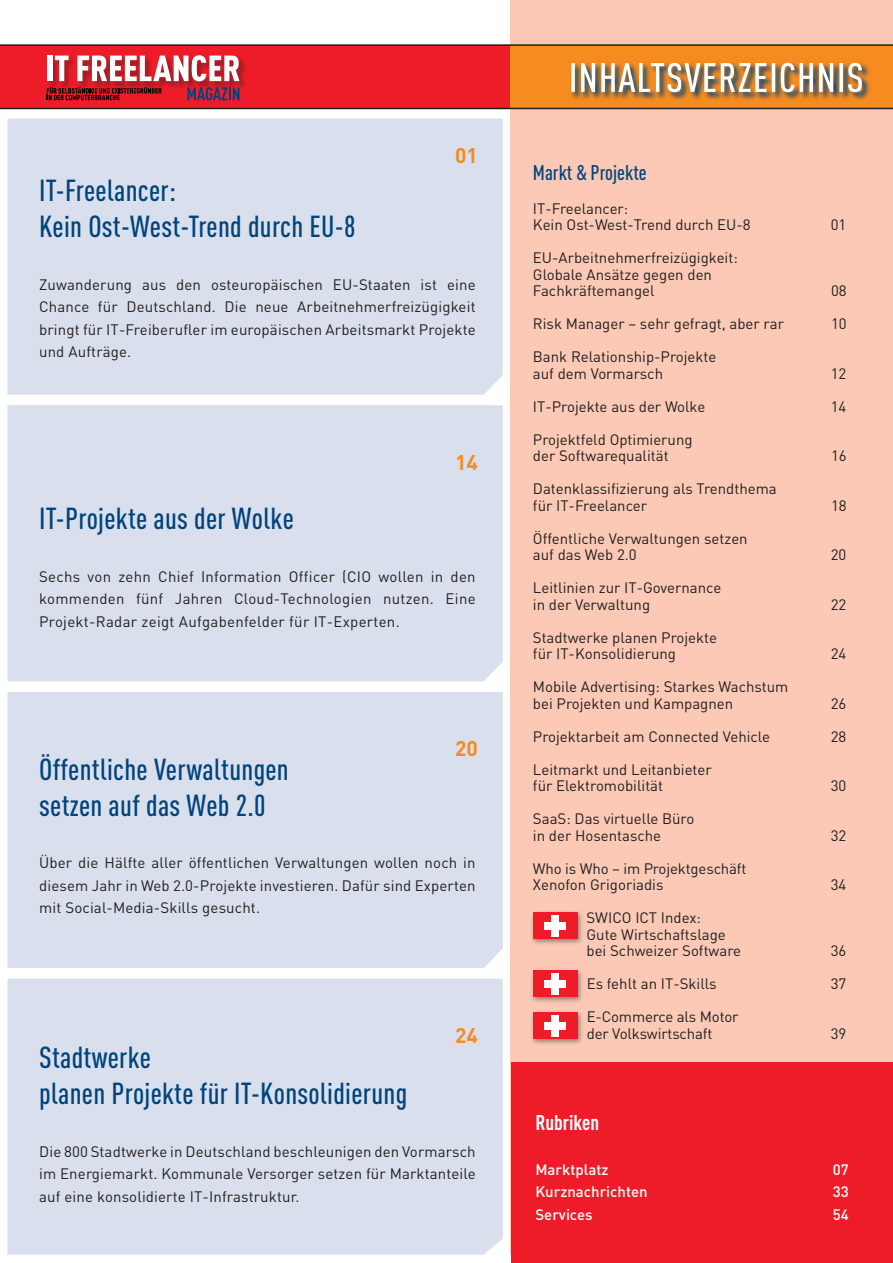
<style>
.page{position:relative;width:893px;height:1263px;background:#fff}
.page>*{position:absolute;margin:0;border:0;box-sizing:border-box;transform-origin:0 0}
.t1{font:500 30px/36px "DIN Cond";letter-spacing:.01em;color:#00447b}
.t2{font:500 21px "DIN Cond";color:#00447b}
.t3{font:700 21px "DIN Cond";color:#fff}
.t4{font:700 21px "DIN";color:#f68b1f}
.t5{font:15px/16.5px "DIN";color:#231f20}
.t6{font:500 15px "DIN";color:#fff}
</style>
<div class="page">
<div style="left:510px;top:0;width:383px;height:1254px;background:#fbc9b5"></div>
<div style="left:0;top:45px;width:510px;height:64px;background:#ee1c28"></div>
<div style="left:510px;top:45px;width:383px;height:64px;background:#f68b1f"></div>
<hr style="left:0;top:108px;width:893px;height:1px;background:#231f20">
<div style="left:512px;top:1062px;width:381px;height:201px;background:#ee1c28"></div>
<div style="left:46px;top:54px;width:203px;height:37px;background:#231f20;opacity:.45"></div>
<div style="left:47px;top:56px;width:5px;height:25px;background:#fff"></div>
<svg style="left:55px;top:56px;width:14px;height:25px"></svg>
<svg style="left:77px;top:55px;width:163px;height:26px;background:#e4989d"></svg>
<hr style="left:0;top:44px;width:893px;height:2px;background:#231f20">
<svg style="left:47px;top:87px;width:115px;height:13px"></svg>
<svg style="left:187px;top:87px;width:53px;height:13px"></svg>
<svg style="left:571px;top:62px;width:299px;height:38px"></svg>
<svg style="left:571px;top:63px;width:291px;height:29px;background:#c3a686"></svg>
<div style="left:530px;top:1009px;width:55px;height:37px;background:#231f20;opacity:.47"></div>
<div style="left:533px;top:1012px;width:44px;height:27px;background:#ee1c28"></div>
<div style="left:551px;top:1015px;width:8px;height:21px;background:#fff"></div>
<div style="left:544px;top:1022px;width:21px;height:7px;background:#fff"></div>
<div style="left:530px;top:909px;width:55px;height:38px;background:#231f20;opacity:.47"></div>
<div style="left:533px;top:912px;width:44px;height:27px;background:#ee1c28"></div>
<div style="left:551px;top:915px;width:7px;height:21px;background:#fff"></div>
<div style="left:544px;top:922px;width:21px;height:8px;background:#fff"></div>
<div style="left:530px;top:967px;width:55px;height:38px;background:#231f20;opacity:.47"></div>
<div style="left:533px;top:971px;width:44px;height:26px;background:#ee1c28"></div>
<div style="left:551px;top:973px;width:8px;height:21px;background:#fff"></div>
<div style="left:544px;top:980px;width:21px;height:8px;background:#fff"></div>
<div style="left:7px;top:692px;width:496px;height:276px;background:#d9dfec"></div>
<div style="left:7px;top:405px;width:496px;height:276px;background:#d9dfec"></div>
<div style="left:7px;top:119px;width:496px;height:276px;background:#d9dfec"></div>
<div style="left:7px;top:978px;width:496px;height:277px;background:#d9dfec"></div>
<h1 class="t1" style="left:39px;top:172px;width:318px">IT-Freelancer:<br>Kein Ost-West-Trend durch EU-8</h1>
<h2 class="t4" style="left:455px;top:142px;width:24px">01</h2>
<p class="t5" style="left:39px;top:273px;width:438px;line-height:22.5px;text-align:justify">Zuwanderung aus den osteuropäischen EU-Staaten ist eine Chance für Deutschland. Die neue Arbeitnehmerfreizügigkeit bringt für IT-Freiberufler im europäischen Arbeitsmarkt Projekte und Aufträge.</p>
<h2 class="t4" style="left:455px;top:448px;width:24px">14</h2>
<h1 class="t1" style="left:39px;top:500px;width:256px">IT-Projekte aus der Wolke</h1>
<p class="t5" style="left:39px;top:565px;width:438px;line-height:22.5px;text-align:justify">Sechs von zehn Chief Information Officer (CIO wollen in den kommenden fünf Jahren Cloud-Technologien nutzen. Eine Projekt-Radar zeigt Aufgabenfelder für IT-Experten.</p>
<h2 class="t4" style="left:455px;top:735px;width:24px">20</h2>
<h1 class="t1" style="left:39px;top:750px;width:251px">Öffentliche Verwaltungen setzen auf das Web 2.0</h1>
<p class="t5" style="left:39px;top:851px;width:438px;line-height:22.5px;text-align:justify">Über die Hälfte aller öffentlichen Verwaltungen wollen noch in diesem Jahr in Web 2.0-Projekte investieren. Dafür sind Experten mit Social-Media-Skills gesucht.</p>
<h2 class="t4" style="left:455px;top:1021px;width:24px">24</h2>
<h1 class="t1" style="left:39px;top:1039px;width:370px">Stadtwerke<br>planen Projekte für IT-Konsolidierung</h1>
<p class="t5" style="left:39px;top:1140px;width:438px;line-height:22.5px;text-align:justify">Die 800 Stadtwerke in Deutschland beschleunigen den Vormarsch im Energiemarkt. Kommunale Versorger setzen für Marktanteile auf eine konsolidierte IT-Infrastruktur.</p>
<h2 class="t2" style="left:533px;top:160px;width:115px">Markt &amp; Projekte</h2>
<p class="t5" style="left:533px;top:200px;width:219px">IT-Freelancer:<br>Kein Ost-West-Trend durch EU-8</p>
<p class="t5" style="left:533px;top:249px;width:206px">EU-Arbeitnehmerfreizügigkeit:<br>Globale Ansätze gegen den<br>Fachkräftemangel</p>
<p class="t5" style="left:831px;top:216px;width:17px">01</p>
<p class="t5" style="left:831px;top:282px;width:17px">08</p>
<p class="t5" style="left:533px;top:315px;width:252px">Risk Manager – sehr gefragt, aber rar</p>
<p class="t5" style="left:831px;top:315px;width:17px">10</p>
<p class="t5" style="left:533px;top:348px;width:185px">Bank Relationship-Projekte auf dem Vormarsch</p>
<p class="t5" style="left:831px;top:365px;width:17px">12</p>
<p class="t5" style="left:533px;top:398px;width:174px">IT-Projekte aus der Wolke</p>
<p class="t5" style="left:831px;top:398px;width:17px">14</p>
<p class="t5" style="left:533px;top:431px;width:161px">Projektfeld Optimierung der Softwarequalität</p>
<p class="t5" style="left:831px;top:447px;width:17px">16</p>
<p class="t5" style="left:533px;top:480px;width:245px">Datenklassifizierung als Trendthema für IT-Freelancer</p>
<p class="t5" style="left:533px;top:530px;width:216px">Öffentliche Verwaltungen setzen auf das Web 2.0</p>
<p class="t5" style="left:533px;top:579px;width:190px">Leitlinien zur IT-Governance in der Verwaltung</p>
<p class="t5" style="left:533px;top:629px;width:186px">Stadtwerke planen Projekte für IT-Konsolidierung</p>
<p class="t5" style="left:533px;top:678px;width:257px">Mobile Advertising: Starkes Wachstum bei Projekten und Kampagnen</p>
<p class="t5" style="left:831px;top:497px;width:17px">18</p>
<p class="t5" style="left:831px;top:546px;width:17px">20</p>
<p class="t5" style="left:831px;top:596px;width:17px">22</p>
<p class="t5" style="left:831px;top:645px;width:17px">24</p>
<p class="t5" style="left:831px;top:695px;width:17px">26</p>
<p class="t5" style="left:533px;top:728px;width:239px">Projektarbeit am Connected Vehicle</p>
<p class="t5" style="left:831px;top:728px;width:17px">28</p>
<p class="t5" style="left:533px;top:761px;width:180px">Leitmarkt und Leitanbieter für Elektromobilität</p>
<p class="t5" style="left:831px;top:777px;width:17px">30</p>
<p class="t5" style="left:533px;top:810px;width:163px">SaaS: Das virtuelle Büro in der Hosentasche</p>
<p class="t5" style="left:533px;top:860px;width:215px">Who is Who – im Projektgeschäft<br>Xenofon Grigoriadis</p>
<p class="t5" style="left:586px;top:909px;width:156px">SWICO ICT Index:<br>Gute Wirtschaftslage bei Schweizer Software</p>
<p class="t5" style="left:831px;top:827px;width:17px">32</p>
<p class="t5" style="left:831px;top:876px;width:17px">34</p>
<p class="t5" style="left:831px;top:942px;width:17px">36</p>
<p class="t5" style="left:587px;top:975px;width:132px">Es fehlt an IT-Skills</p>
<p class="t5" style="left:831px;top:975px;width:17px">37</p>
<p class="t5" style="left:587px;top:1008px;width:153px">E-Commerce als Motor der Volkswirtschaft</p>
<p class="t5" style="left:831px;top:1025px;width:17px">39</p>
<h2 class="t3" style="left:535px;top:1109px;width:65px">Rubriken</h2>
<p class="t6" style="left:535px;top:1159px;width:75px">Marktplatz</p>
<p class="t6" style="left:833px;top:1159px;width:17px">07</p>
<p class="t6" style="left:535px;top:1182px;width:114px">Kurznachrichten</p>
<p class="t6" style="left:833px;top:1182px;width:17px">33</p>
<p class="t6" style="left:535px;top:1204px;width:59px">Services</p>
<p class="t6" style="left:833px;top:1204px;width:17px">54</p>
</div>
